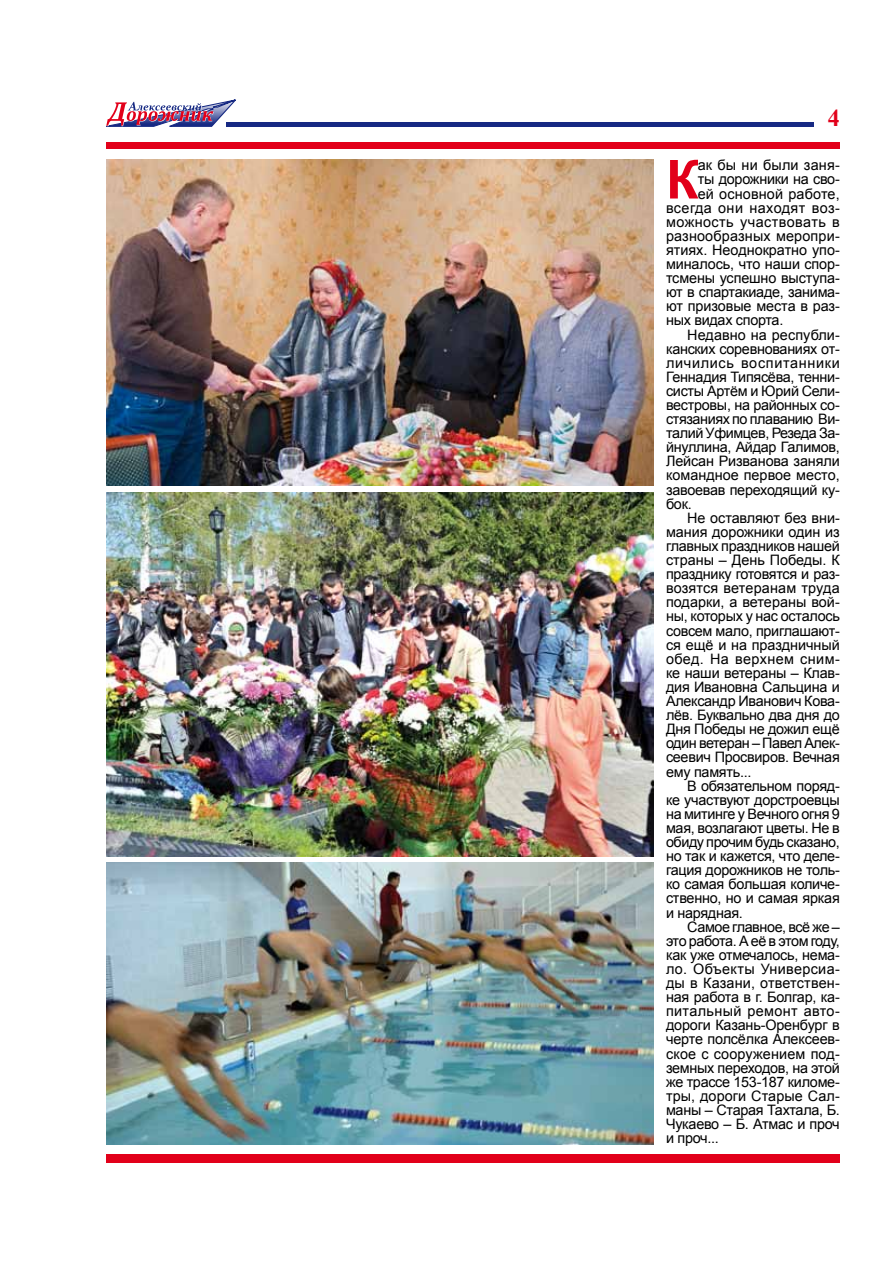
<style>
.page{position:relative;width:893px;height:1263px;background:#fff}
.page>*{position:absolute;margin:0;border:0;box-sizing:border-box;transform-origin:0 0}
.t1{font:700 53.85px "Arial";color:#e2001a}
.t2{font:700 24px "Times New Roman";color:#e2001a}
.t3{font:14.4px "Arial";letter-spacing:-.02em;color:#000}
.t4{font:14.4px "Arial";letter-spacing:.01em;color:#000}
.t5{font:14.4px "Arial";color:#000}
.t6{font:14.4px "Arial";letter-spacing:.03em;color:#000}
.t7{font:14.4px "Arial";letter-spacing:.005em;color:#000}
.t8{font:14.4px "Arial";letter-spacing:.025em;color:#000}
.t9{font:14.4px "Arial";letter-spacing:-.04em;color:#000}
.t10{font:14.4px "Arial";letter-spacing:.045em;color:#000}
.t11{font:14.4px "Arial";letter-spacing:.015em;color:#000}
</style>
<div class="page">
<hr style="left:226px;top:122px;width:587px;height:4px;background:#162983">
<svg style="left:106px;top:100px;width:130px;height:26px"></svg>
<div style="left:106px;top:1154px;width:734px;height:9px;background:#e2001a"></div>
<div style="left:106px;top:142px;width:734px;height:6px;background:#e2001a"></div>
<img style="left:106px;top:160px;width:547px;height:325px">
<img style="left:106px;top:492px;width:547px;height:364px">
<img style="left:106px;top:862px;width:547px;height:282px">
<h2 class="t2" style="left:828px;top:102px;width:13px">4</h2>
<h1 class="t1" style="left:666px;top:144px;width:34px">К</h1>
<p class="t11" style="left:698px;top:156px;width:144px">ак бы ни были заня-</p>
<p class="t3" style="left:698px;top:170px;width:144px">ты дорожники на сво-</p>
<p class="t4" style="left:698px;top:184px;width:144px">ей основной работе,</p>
<p class="t6" style="left:666px;top:198px;width:175px">всегда они находят воз-</p>
<p class="t6" style="left:666px;top:212px;width:175px">можность участвовать в</p>
<p class="t4" style="left:666px;top:226px;width:175px">разнообразных меропри-</p>
<p class="t5" style="left:666px;top:240px;width:175px">ятиях. Неоднократно упо-</p>
<p class="t3" style="left:666px;top:254px;width:175px">миналось, что наши спор-</p>
<p class="t3" style="left:666px;top:269px;width:175px">тсмены успешно выступа-</p>
<p class="t3" style="left:666px;top:283px;width:175px">ют в спартакиаде, занима-</p>
<p class="t3" style="left:666px;top:297px;width:175px">ют призовые места в раз-</p>
<p class="t3" style="left:666px;top:311px;width:119px">ных видах спорта.</p>
<p class="t7" style="left:687px;top:325px;width:154px">Недавно на республи-</p>
<p class="t3" style="left:666px;top:339px;width:175px">канских соревнованиях от-</p>
<p class="t10" style="left:666px;top:353px;width:175px">личились воспитанники</p>
<p class="t3" style="left:666px;top:367px;width:175px">Геннадия Типясёва, тенни-</p>
<p class="t3" style="left:666px;top:381px;width:175px">систы Артём и Юрий Сели-</p>
<p class="t3" style="left:666px;top:395px;width:175px">вестровы, на районных со-</p>
<p class="t3" style="left:666px;top:410px;width:175px">стязаниях по плаванию Ви-</p>
<p class="t3" style="left:666px;top:424px;width:175px">талий Уфимцев, Резеда За-</p>
<p class="t3" style="left:666px;top:438px;width:175px">йнуллина, Айдар Галимов,</p>
<p class="t3" style="left:666px;top:452px;width:175px">Лейсан Ризванова заняли</p>
<p class="t5" style="left:666px;top:466px;width:175px">командное первое место,</p>
<p class="t3" style="left:666px;top:480px;width:175px">завоевав переходящий ку-</p>
<p class="t3" style="left:666px;top:494px;width:27px">бок.</p>
<p class="t3" style="left:687px;top:508px;width:154px">Не оставляют без вни-</p>
<p class="t3" style="left:666px;top:522px;width:175px">мания дорожники один из</p>
<p class="t3" style="left:666px;top:536px;width:175px">главных праздников нашей</p>
<p class="t5" style="left:666px;top:551px;width:175px">страны – День Победы. К</p>
<p class="t3" style="left:666px;top:565px;width:175px">празднику готовятся и раз-</p>
<p class="t4" style="left:666px;top:579px;width:175px">возятся ветеранам труда</p>
<p class="t7" style="left:666px;top:593px;width:175px">подарки, а ветераны вой-</p>
<p class="t3" style="left:666px;top:607px;width:175px">ны, которых у нас осталось</p>
<p class="t3" style="left:666px;top:621px;width:175px">совсем мало, приглашают-</p>
<p class="t5" style="left:666px;top:635px;width:175px">ся ещё и на праздничный</p>
<p class="t6" style="left:666px;top:649px;width:175px">обед. На верхнем сним-</p>
<p class="t3" style="left:666px;top:663px;width:175px">ке наши ветераны – Клав-</p>
<p class="t3" style="left:666px;top:677px;width:175px">дия Ивановна Сальцина и</p>
<p class="t3" style="left:666px;top:692px;width:175px">Александр Иванович Кова-</p>
<p class="t3" style="left:666px;top:706px;width:175px">лёв. Буквально два дня до</p>
<p class="t3" style="left:666px;top:720px;width:175px">Дня Победы не дожил ещё</p>
<p class="t3" style="left:666px;top:734px;width:175px">один ветеран – Павел Алек-</p>
<p class="t3" style="left:666px;top:748px;width:175px">сеевич Просвиров. Вечная</p>
<p class="t3" style="left:666px;top:762px;width:87px">ему память...</p>
<p class="t3" style="left:687px;top:776px;width:154px">В обязательном поряд-</p>
<p class="t3" style="left:666px;top:790px;width:175px">ке участвуют дорстроевцы</p>
<p class="t3" style="left:666px;top:804px;width:175px">на митинге у Вечного огня 9</p>
<p class="t3" style="left:666px;top:818px;width:175px">мая, возлагают цветы. Не в</p>
<p class="t3" style="left:666px;top:832px;width:175px">обиду прочим будь сказано,</p>
<p class="t3" style="left:666px;top:847px;width:175px">но так и кажется, что деле-</p>
<p class="t3" style="left:666px;top:861px;width:175px">гация дорожников не толь-</p>
<p class="t3" style="left:666px;top:875px;width:175px">ко самая большая количе-</p>
<p class="t3" style="left:666px;top:889px;width:175px">ственно, но и самая яркая</p>
<p class="t3" style="left:666px;top:903px;width:78px">и нарядная.</p>
<p class="t3" style="left:687px;top:917px;width:154px">Самое главное, всё же –</p>
<p class="t9" style="left:666px;top:931px;width:175px">это работа. А её в этом году,</p>
<p class="t3" style="left:666px;top:945px;width:175px">как уже отмечалось, нема-</p>
<p class="t8" style="left:666px;top:959px;width:175px">ло. Объекты Универсиа-</p>
<p class="t4" style="left:666px;top:973px;width:175px">ды в Казани, ответствен-</p>
<p class="t3" style="left:666px;top:988px;width:175px">ная работа в г. Болгар, ка-</p>
<p class="t8" style="left:666px;top:1002px;width:175px">питальный ремонт авто-</p>
<p class="t3" style="left:666px;top:1016px;width:175px">дороги Казань-Оренбург в</p>
<p class="t3" style="left:666px;top:1030px;width:175px">черте полсёлка Алексеев-</p>
<p class="t4" style="left:666px;top:1044px;width:175px">ское с сооружением под-</p>
<p class="t3" style="left:666px;top:1058px;width:175px">земных переходов, на этой</p>
<p class="t3" style="left:666px;top:1072px;width:175px">же трассе 153-187 киломе-</p>
<p class="t7" style="left:666px;top:1086px;width:175px">тры, дороги Старые Сал-</p>
<p class="t3" style="left:666px;top:1100px;width:175px">маны – Старая Тахтала, Б.</p>
<p class="t3" style="left:666px;top:1114px;width:175px">Чукаево – Б. Атмас и проч</p>
<p class="t3" style="left:666px;top:1129px;width:54px">и проч...</p>
</div>
